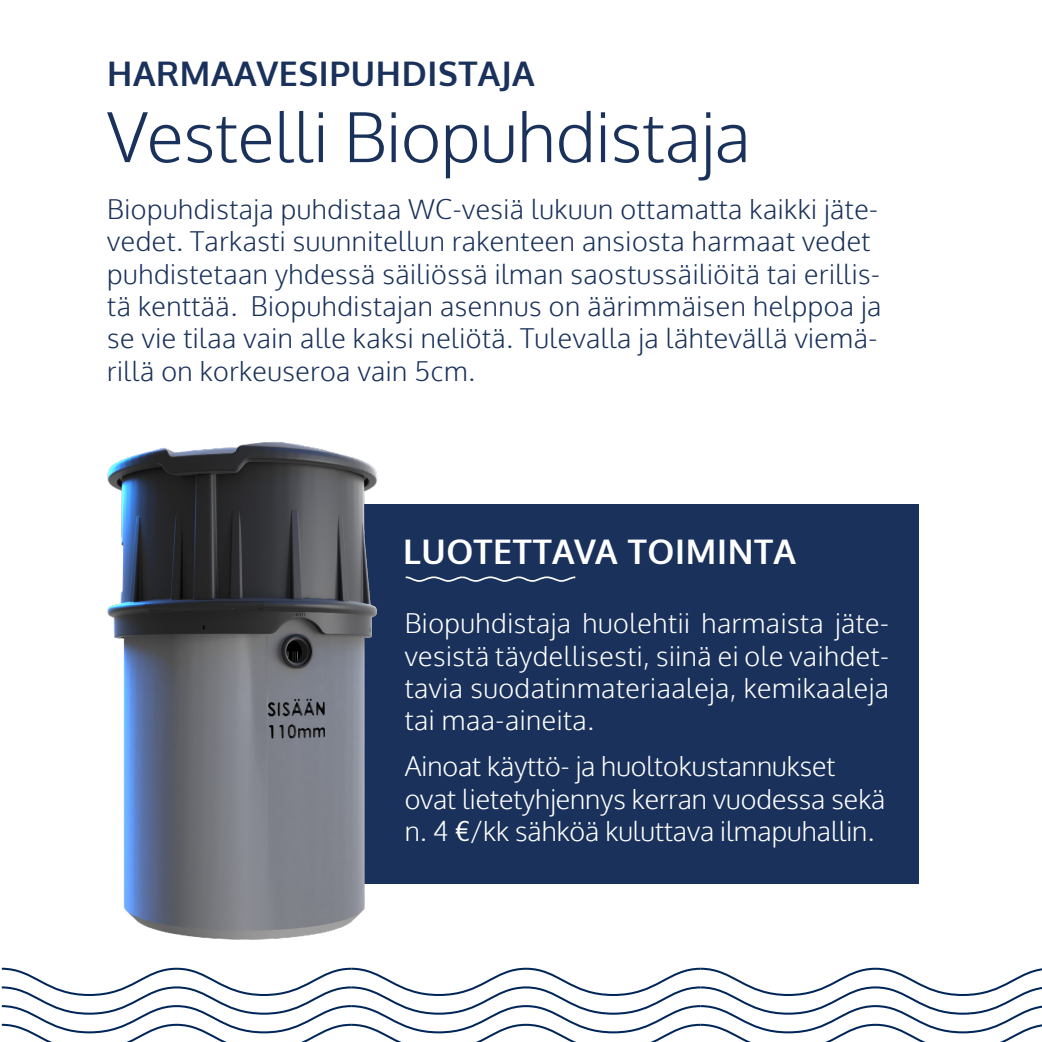
<style>
.page{position:relative;width:1042px;height:1042px;background:#fff}
.page>*{position:absolute;margin:0;border:0;box-sizing:border-box;transform-origin:0 0}
.t1{font:300 68.6px "Oxygen";color:#19315b}
.t2{font:700 33.95px "Oxygen";letter-spacing:.02em;color:#19315b}
.t3{font:700 33.95px "Oxygen";letter-spacing:.02em;color:#fff}
.t4{font:300 26.95px/32.4px "Oxygen";letter-spacing:.02em;color:#19315b}
.t5{font:300 26.95px/32.4px "Oxygen";color:#fff;text-align:justify}
.s1{font-weight:400}
</style>
<div class="page">
<div style="left:290px;top:504px;width:628px;height:379px;background:#19315b"></div>
<svg style="left:429px;top:576px;width:147px;height:6px"></svg>
<img style="left:107px;top:441px;width:322px;height:499px">
<svg style="left:1px;top:967px;width:1041px;height:75px"></svg>
<p class="t2" style="left:107px;top:53px;width:429px">HARMAAVESIPUHDISTAJA</p>
<p class="t1" style="left:107px;top:94px;width:645px">Vestelli Biopuhdistaja</p>
<p class="t4" style="left:107px;top:194px;width:775px">Biopuhdistaja puhdistaa WC-vesiä lukuun ottamatta kaikki jäte&shy;vedet. Tarkasti suunnitellun rakenteen ansiosta harmaat vedet puhdistetaan yhdessä säiliössä ilman saostussäiliöitä tai erillis&shy;tä kenttää. Biopuhdistajan asennus on äärimmäisen helppoa ja se vie tilaa vain alle kaksi neliötä. Tulevalla ja lähtevällä viemä&shy;rillä on korkeuseroa vain 5cm.</p>
<p class="t3" style="left:403px;top:531px;width:394px">LUOTETTAVA TOIMINTA</p>
<p class="t5" style="left:405px;top:608px;width:486px">Biopuhdistaja huolehtii harmaista jäte&shy;vesistä täydellisesti, siinä ei ole vaihdet&shy;tavia suodatinmateriaaleja, kemikaaleja tai maa-aineita.</p>
<p class="t5" style="left:405px;top:751px;width:482px;text-align:left">Ainoat käyttö- ja huoltokustannukset ovat lietetyhjennys kerran vuodessa sekä n. 4 <span class="s1">€</span>/kk sähköä kuluttava ilmapuhallin.</p>
</div>
